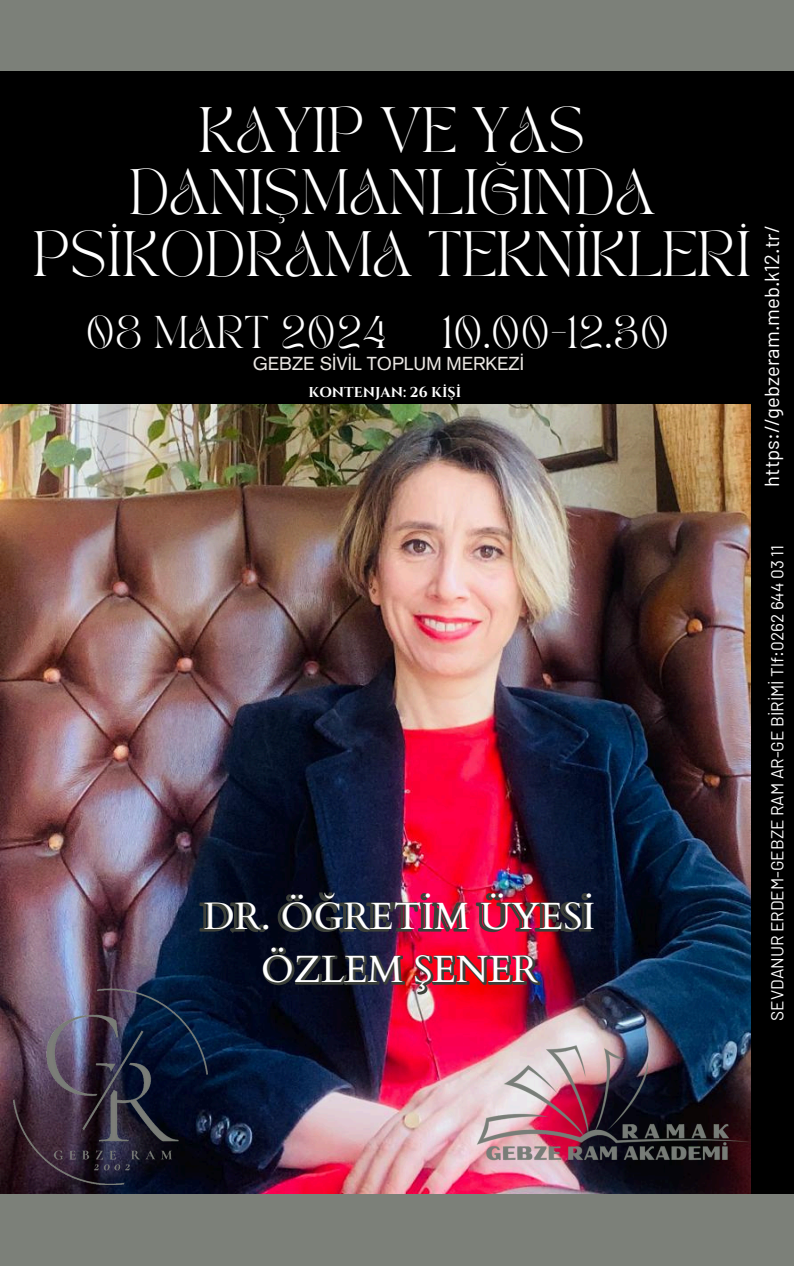
<style>
.page{position:relative;width:794px;height:1266px;background:#fff}
.page>*{position:absolute;margin:0;border:0;box-sizing:border-box;transform-origin:0 0}
.t1{font:44.85px/61.9px "TAN PEARL Regular";color:#fff;text-align:center}
.t2{font:37.95px/52.9px "Cardo";color:#fff;text-align:center}
.t3{font:32.1px "TAN PEARL Regular";color:#fff}
.t4{font:20.33px "Barlow";color:#fff}
.t5{font:18.67px "Akzidenz Grotesk Pro";color:#ebe7e3}
.t6{font:17.25px "Barlow";color:#fff}
.t7{font:700 14.25px "Cinzel";color:#fff}
</style>
<div class="page">
<div style="left:0;top:0;width:793px;height:1266px;background:#7c8079"></div>
<img style="left:0;top:403px;width:751px;height:791px">
<div style="left:0;top:72px;width:793px;height:331px;background:#000"></div>
<div style="left:751px;top:72px;width:42px;height:1122px;background:#000"></div>
<img style="left:468px;top:988px;width:283px;height:206px">
<img style="left:199px;top:892px;width:392px;height:40px">
<img style="left:263px;top:947px;width:277px;height:47px">
<img style="left:13px;top:988px;width:195px;height:196px">
<h4 class="t1" style="left:33px;top:104px;width:719px">KAYIP VE YAS<br>DANIŞMANLIĞINDA<br>PSİKODRAMA TEKNİKLERİ</h4>
<p class="t3" style="left:85px;top:315px;width:302px">08 MART 2024</p>
<h6 class="t3" style="left:442px;top:315px;width:228px">10.00-12.30</h6>
<p class="t5" style="left:252px;top:356px;width:273px">GEBZE SİVİL TOPLUM MERKEZİ</p>
<h2 class="t7" style="left:308px;top:383px;width:154px">KONTENJAN: 26 KİŞİ</h2>
<p class="t4" style="left:758px;top:486px;width:262px;rotate:-90deg">https://gebzeram.meb.k12.tr/</p>
<h5 class="t2" style="left:204px;top:890px;width:393px">DR. ÖĞRETİM ÜYESİ<br>ÖZLEM ŞENER</h5>
<p class="t6" style="left:766px;top:1021px;width:477px;rotate:-90deg">SEVDANUR ERDEM-GEBZE RAM AR-GE BİRİMİ Tlf:0262 644 03 11</p>
</div>
